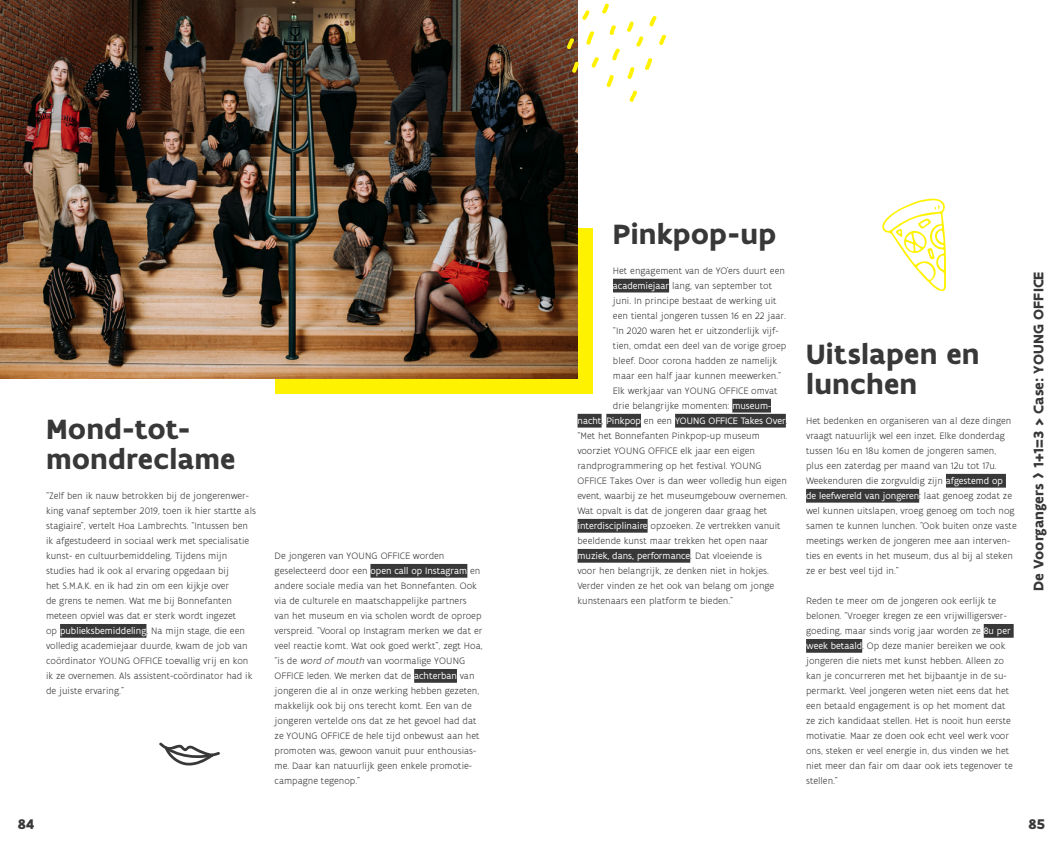
<style>
.page{position:relative;width:1063px;height:851px;background:#fff}
.page>*{position:absolute;margin:0;border:0;box-sizing:border-box;transform-origin:0 0}
.t1{font:700 30px/30px "Flanders Art Sans";letter-spacing:.005em;color:#383839}
.t2{font:700 15px "Flanders Art Sans";color:#383839}
.t3{font:300 10px/15px "Flanders Art Sans";color:#383839}
.t4{font:10px "Flanders Art Sans";color:#fff}
.s1{font-weight:400;color:#fff}
.s2{font-style:italic}
.s3{font-weight:300;color:#383839}
</style>
<div class="page">
<div style="left:275px;top:229px;width:318px;height:165px;background:#fff200"></div>
<img style="left:0;top:0;width:578px;height:379px">
<svg style="left:882px;top:199px;width:64px;height:93px"></svg>
<svg style="left:566px;top:3px;width:101px;height:100px"></svg>
<div style="left:60px;top:624px;width:86px;height:13px;background:#383839"></div>
<div style="left:613px;top:279px;width:56px;height:13px;background:#383839"></div>
<div style="left:732px;top:399px;width:39px;height:13px;background:#383839"></div>
<div style="left:578px;top:414px;width:24px;height:13px;background:#383839"></div>
<div style="left:606px;top:414px;width:35px;height:13px;background:#383839"></div>
<div style="left:675px;top:414px;width:111px;height:13px;background:#383839"></div>
<div style="left:578px;top:519px;width:70px;height:13px;background:#383839"></div>
<div style="left:578px;top:549px;width:112px;height:13px;background:#383839"></div>
<div style="left:946px;top:474px;width:60px;height:13px;background:#383839"></div>
<div style="left:806px;top:489px;width:113px;height:13px;background:#383839"></div>
<div style="left:984px;top:624px;width:30px;height:13px;background:#383839"></div>
<div style="left:806px;top:639px;width:56px;height:13px;background:#383839"></div>
<div style="left:370px;top:564px;width:97px;height:13px;background:#383839"></div>
<div style="left:414px;top:669px;width:43px;height:13px;background:#383839"></div>
<svg style="left:159px;top:742px;width:61px;height:24px"></svg>
<h1 class="t1" style="left:46px;top:414px;width:191px">Mond-tot&shy;mondreclame</h1>
<p class="t3" style="left:46px;top:488px;width:211px">“Zelf ben ik nauw betrokken bij de jongerenwer&shy;king vanaf september 2019, toen ik hier startte als stagiaire”, vertelt Hoa Lambrechts. “Intussen ben ik afgestudeerd in sociaal werk met specialisatie kunst- en cultuurbemiddeling. Tijdens mijn studies had ik ook al ervaring opgedaan bij<br>het S.M.A.K. en ik had zin om een kijkje over<br>de grens te nemen. Wat me bij Bonnefanten meteen opviel was dat er sterk wordt ingezet<br>op <span class="s1">publieksbemiddeling</span>. Na mijn stage, die een volledig academiejaar duurde, kwam de job van coördinator YOUNG OFFICE toevallig vrij en kon ik ze overnemen. Als assistent-coördinator had ik de juiste ervaring.”</p>
<p class="t3" style="left:275px;top:548px;width:210px">De jongeren van YOUNG OFFICE worden geselecteerd door een <span class="s1">open call op Instagram</span> en andere sociale media van het Bonnefanten. Ook via de culturele en maatschappelijke partners van het museum en via scholen wordt de oproep verspreid. “Vooral op Instagram merken we dat er veel reactie komt. Wat ook goed werkt”, zegt Hoa, “is de <span class="s2">word of mouth</span> van voormalige YOUNG OFFICE leden. We merken dat de <span class="s1">achterban</span> van jongeren die al in onze werking hebben gezeten, makkelijk ook bij ons terecht komt. Een van de jongeren vertelde ons dat ze het gevoel had dat ze YOUNG OFFICE de hele tijd onbewust aan het promoten was, gewoon vanuit puur enthousias&shy;me. Daar kan natuurlijk geen enkele promotie&shy;campagne tegenop.”</p>
<h1 class="t1" style="left:613px;top:219px;width:165px">Pinkpop-up</h1>
<p class="t3" style="left:613px;top:263px;width:173px">Het engagement van de YO’ers duurt een</p>
<p class="t3" style="left:613px;top:278px;width:161px"><span class="s1">academiejaar</span> lang, van september tot</p>
<p class="t3" style="left:613px;top:293px;width:165px">juni. In principe bestaat de werking uit</p>
<p class="t3" style="left:613px;top:308px;width:175px">een tiental jongeren tussen 16 en 22 jaar.</p>
<p class="t3" style="left:613px;top:323px;width:167px">“In 2020 waren het er uitzonderlijk vijf-</p>
<p class="t3" style="left:613px;top:338px;width:175px">tien, omdat een deel van de vorige groep</p>
<p class="t3" style="left:613px;top:353px;width:166px">bleef. Door corona hadden ze namelijk</p>
<p class="t3" style="left:613px;top:368px;width:170px">maar een half jaar kunnen meewerken.”</p>
<p class="t3" style="left:613px;top:383px;width:166px">Elk werkjaar van YOUNG OFFICE omvat</p>
<p class="t3" style="left:613px;top:398px;width:159px">drie belangrijke momenten: <span class="s1">museum-</span></p>
<p class="t4" style="left:578px;top:414px;width:212px">nacht<span class="s3">,</span> Pinkpop <span class="s3">en een</span> YOUNG OFFICE Takes Over<span class="s3">.</span></p>
<p class="t3" style="left:578px;top:428px;width:184px">“Met het Bonnefanten Pinkpop-up museum</p>
<p class="t3" style="left:578px;top:443px;width:179px">voorziet YOUNG OFFICE elk jaar een eigen</p>
<p class="t3" style="left:578px;top:458px;width:186px">randprogrammering op het festival. YOUNG</p>
<p class="t3" style="left:578px;top:473px;width:211px">OFFICE Takes Over is dan weer volledig hun eigen</p>
<p class="t3" style="left:578px;top:488px;width:211px">event, waarbij ze het museumgebouw overnemen.</p>
<p class="t3" style="left:578px;top:503px;width:191px">Wat opvalt is dat de jongeren daar graag het</p>
<p class="t3" style="left:578px;top:518px;width:205px"><span class="s1">interdisciplinaire</span> opzoeken. Ze vertrekken vanuit</p>
<p class="t3" style="left:578px;top:533px;width:192px">beeldende kunst maar trekken het open naar</p>
<p class="t4" style="left:578px;top:549px;width:186px">muziek, dans, performance<span class="s3">. Dat vloeiende is</span></p>
<p class="t3" style="left:578px;top:563px;width:193px">voor hen belangrijk, ze denken niet in hokjes.</p>
<p class="t3" style="left:578px;top:578px;width:198px">Verder vinden ze het ook van belang om jonge</p>
<p class="t3" style="left:578px;top:593px;width:157px">kunstenaars een platform te bieden.”</p>
<h1 class="t1" style="left:806px;top:339px;width:175px">Uitslapen en lunchen</h1>
<p class="t3" style="left:806px;top:413px;width:212px">Het bedenken en organiseren van al deze dingen vraagt natuurlijk wel een inzet. Elke donderdag tussen 16u en 18u komen de jongeren samen,<br>plus een zaterdag per maand van 12u tot 17u.<br>Weekenduren die zorgvuldig zijn <span class="s1">afgestemd op<br>de leefwereld van jongeren</span>: laat genoeg zodat ze wel kunnen uitslapen, vroeg genoeg om toch nog samen te kunnen lunchen. “Ook buiten onze vaste meetings werken de jongeren mee aan interven&shy;ties en events in het museum, dus al bij al steken ze er best veel tijd in.”</p>
<p class="t3" style="left:806px;top:593px;width:208px">Reden te meer om de jongeren ook eerlijk te belonen. “Vroeger kregen ze een vrijwilligersver&shy;goeding, maar sinds vorig jaar worden ze <span class="s1">8u per week betaald</span>. Op deze manier bereiken we ook jongeren die niets met kunst hebben. Alleen zo kan je concurreren met het bijbaantje in de su&shy;permarkt. Veel jongeren weten niet eens dat het een betaald engagement is op het moment dat ze zich kandidaat stellen. Het is nooit hun eerste motivatie. Maar ze doen ook echt veel werk voor ons, steken er veel energie in, dus vinden we het niet meer dan fair om daar ook iets tegenover te stellen.”</p>
<h2 class="t2" style="left:1029px;top:590px;width:320px;rotate:-90deg">De Voorgangers › 1+1=3 &gt; Case: YOUNG OFFICE</h2>
<h2 class="t2" style="left:18px;top:814px;width:18px">84</h2>
<h2 class="t2" style="left:1028px;top:814px;width:18px">85</h2>
</div>
